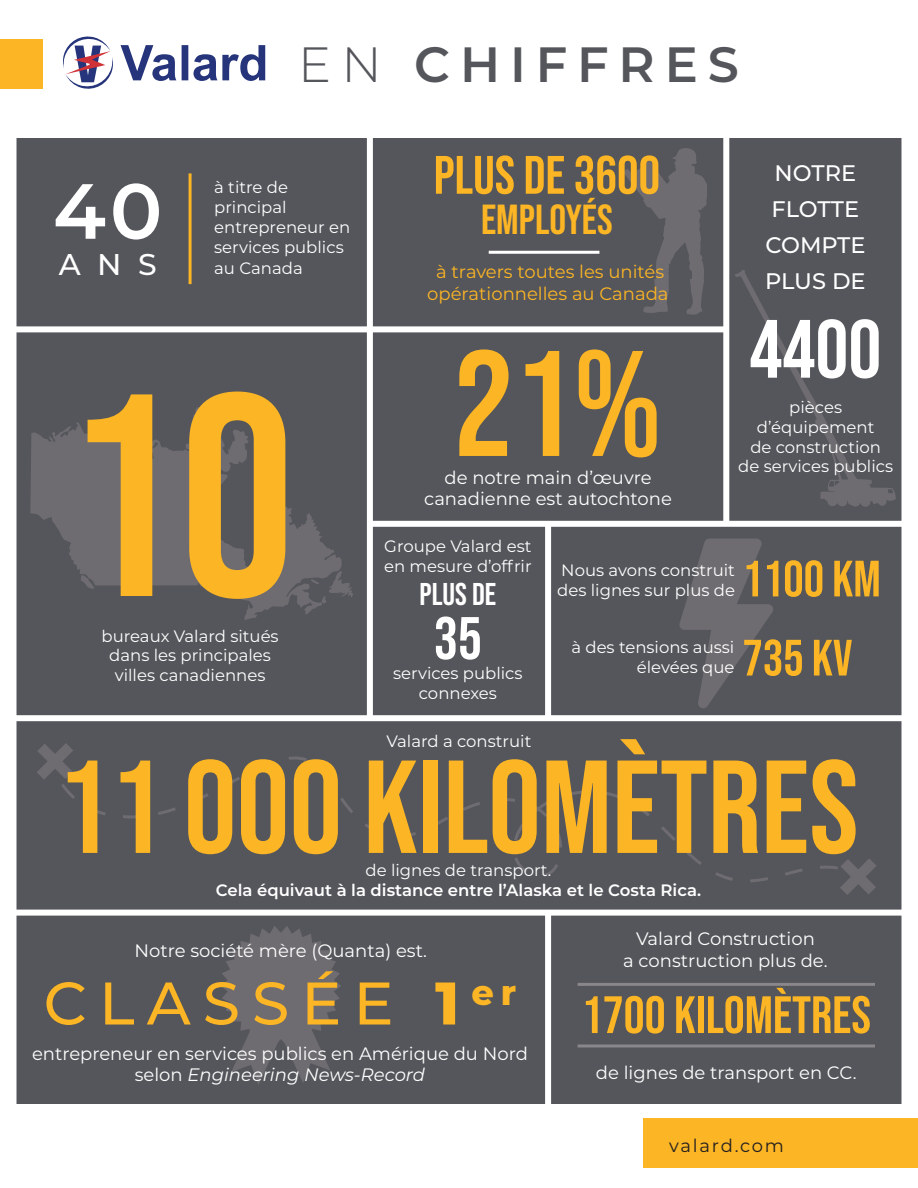
<style>
.page{position:relative;width:918px;height:1188px;background:#fff}
.page>*{position:absolute;margin:0;border:0;box-sizing:border-box;transform-origin:0 0}
.t1{font:288px "Bebas Neue";color:#fcb524}
.t2{font:150px "Bebas Neue";color:#fcb524}
.t3{font:132px "Bebas Neue";color:#fcb524}
.t4{font:82.5px "Bebas Neue";color:#fff}
.t5{font:600 78px "Montserrat";color:#fff}
.t6{font:500 60px "Montserrat";letter-spacing:.2em;color:#fcb524}
.t7{font:60px "Bebas Neue";color:#fff}
.t8{font:54px "Bebas Neue";color:#fcb524}
.t9{font:52.5px "Bebas Neue";color:#fcb524}
.t10{font:51px "Bebas Neue";color:#fcb524}
.t11{font:600 49.5px "Montserrat";letter-spacing:.2em;color:#54565b}
.t12{font:42px "Bebas Neue";color:#fcb524}
.t13{font:31.5px "Bebas Neue";color:#fff}
.t14{font:500 30px "Montserrat";color:#fff}
.t15{font:500 22.5px/36px "Montserrat";color:#fff;text-align:center}
.t16{font:18px/21.6px "Montserrat";color:#fff;text-align:center}
.t17{font:18px/21.6px "Montserrat";color:#fcb524;text-align:center}
.t18{font:18px "Montserrat";letter-spacing:.1em;color:#231f20}
.t19{font:16.5px/19.8px "Montserrat";color:#fff}
.t20{font:600 16.5px "Montserrat";color:#fff}
.s1{font-weight:300}
.s2{font-weight:800}
.s3{font-style:italic}
</style>
<div class="page">
<div style="left:16px;top:138px;width:351px;height:189px;background:#54565b"></div>
<div style="left:372px;top:138px;width:352px;height:189px;background:#54565b"></div>
<div style="left:372px;top:332px;width:352px;height:189px;background:#54565b"></div>
<div style="left:729px;top:138px;width:173px;height:383px;background:#54565b"></div>
<div style="left:16px;top:332px;width:351px;height:384px;background:#54565b"></div>
<div style="left:372px;top:526px;width:174px;height:190px;background:#54565b"></div>
<div style="left:551px;top:526px;width:351px;height:190px;background:#54565b"></div>
<div style="left:16px;top:721px;width:886px;height:189px;background:#54565b"></div>
<div style="left:16px;top:915px;width:530px;height:189px;background:#54565b"></div>
<div style="left:551px;top:915px;width:351px;height:189px;background:#54565b"></div>
<svg style="left:37px;top:743px;width:36px;height:37px"></svg>
<div style="left:58px;top:754px;width:792px;height:133px;background:#54565b"></div>
<svg style="left:840px;top:858px;width:37px;height:37px"></svg>
<svg style="left:735px;top:270px;width:161px;height:237px;background:#56575c"></svg>
<svg style="left:220px;top:926px;width:121px;height:159px;background:#646368"></svg>
<svg style="left:679px;top:539px;width:94px;height:169px;background:#616165"></svg>
<svg style="left:623px;top:146px;width:84px;height:169px;background:#5f5f64"></svg>
<div style="left:643px;top:1118px;width:275px;height:50px;background:#fcb524"></div>
<div style="left:0;top:39px;width:43px;height:50px;background:#fcb524"></div>
<svg style="left:63px;top:36px;width:50px;height:53px"></svg>
<svg style="left:121px;top:45px;width:144px;height:36px"></svg>
<hr style="left:189px;top:173px;width:3px;height:111px;background:#fcb524">
<hr style="left:489px;top:251px;width:110px;height:3px;background:#fff">
<svg style="left:342px;top:570px;width:11px;height:34px"></svg>
<svg style="left:30px;top:407px;width:312px;height:213px;background:#606065"></svg>
<hr style="left:578px;top:983px;width:297px;height:3px;background:#8a878b">
<hr style="left:578px;top:1044px;width:297px;height:3px;background:#8a878b">
<h3 class="t5" style="left:53px;top:156px;width:111px">40</h3>
<h3 class="t14" style="left:59px;top:243px;width:99px">ANS</h3>
<h3 class="t11" style="left:298px;top:29px;width:442px"><span class="s1">EN</span> CHIFFRES</h3>
<p class="t19" style="left:214px;top:177px;width:138px">à titre de principal entrepreneur en services publics au Canada</p>
<h3 class="t8" style="left:434px;top:145px;width:228px">PLUS DE 3600</h3>
<h3 class="t12" style="left:481px;top:196px;width:133px">EMPLOYÉS</h3>
<p class="t17" style="left:427px;top:261px;width:243px">à travers toutes les unités opérationnelles au Canada</p>
<h3 class="t15" style="left:765px;top:154px;width:102px">NOTRE<br>FLOTTE<br>COMPTE<br>PLUS DE</h3>
<h1 class="t1" style="left:65px;top:333px;width:232px">10</h1>
<p class="t19" style="left:102px;top:625px;width:179px;text-align:center">bureaux Valard situés dans les principales villes canadiennes</p>
<h2 class="t2" style="left:454px;top:319px;width:210px">21%</h2>
<p class="t16" style="left:424px;top:466px;width:249px">de notre main d’œuvre canadienne est autochtone</p>
<h3 class="t4" style="left:749px;top:302px;width:133px">4400</h3>
<p class="t19" style="left:738px;top:397px;width:156px;text-align:center">pièces d’équipement<br>de construction de services publics</p>
<p class="t19" style="left:384px;top:536px;width:149px">Groupe Valard est en mesure d’offrir</p>
<h3 class="t13" style="left:420px;top:576px;width:78px">PLUS DE</h3>
<h3 class="t7" style="left:434px;top:604px;width:49px">35</h3>
<p class="t19" style="left:393px;top:663px;width:131px;text-align:center">services publics connexes</p>
<p class="t19" style="left:557px;top:560px;width:179px">Nous avons construit des lignes sur plus de</p>
<h3 class="t10" style="left:742px;top:550px;width:140px">1100 KM</h3>
<p class="t19" style="left:571px;top:637px;width:164px;text-align:right">à des tensions aussi élevées que</p>
<h3 class="t10" style="left:742px;top:629px;width:111px">735 KV</h3>
<p class="t19" style="left:387px;top:731px;width:146px">Valard a construit</p>
<h3 class="t3" style="left:57px;top:733px;width:803px">11 000 KILOMÈTRES</h3>
<p class="t19" style="left:366px;top:860px;width:187px">de lignes de transport.</p>
<p class="t20" style="left:216px;top:878px;width:487px">Cela équivaut à la distance entre l’Alaska et le Costa Rica.</p>
<p class="t16" style="left:135px;top:939px;width:294px">Notre société mère (Quanta) est.</p>
<h3 class="t6" style="left:44px;top:961px;width:474px">CLASSÉE <span class="s2">1</span> <sup>er</sup></h3>
<p class="t16" style="left:32px;top:1042px;width:497px">entrepreneur en services publics en Amérique du Nord selon <span class="s3">Engineering News-Record</span></p>
<p class="t16" style="left:623px;top:928px;width:206px">Valard Construction<br>a construction plus de.</p>
<h3 class="t9" style="left:582px;top:985px;width:291px">1700 KILOMÈTRES</h3>
<p class="t16" style="left:596px;top:1061px;width:262px">de lignes de transport en CC.</p>
<p class="t18" style="left:669px;top:1133px;width:116px">valard.com</p>
</div>
